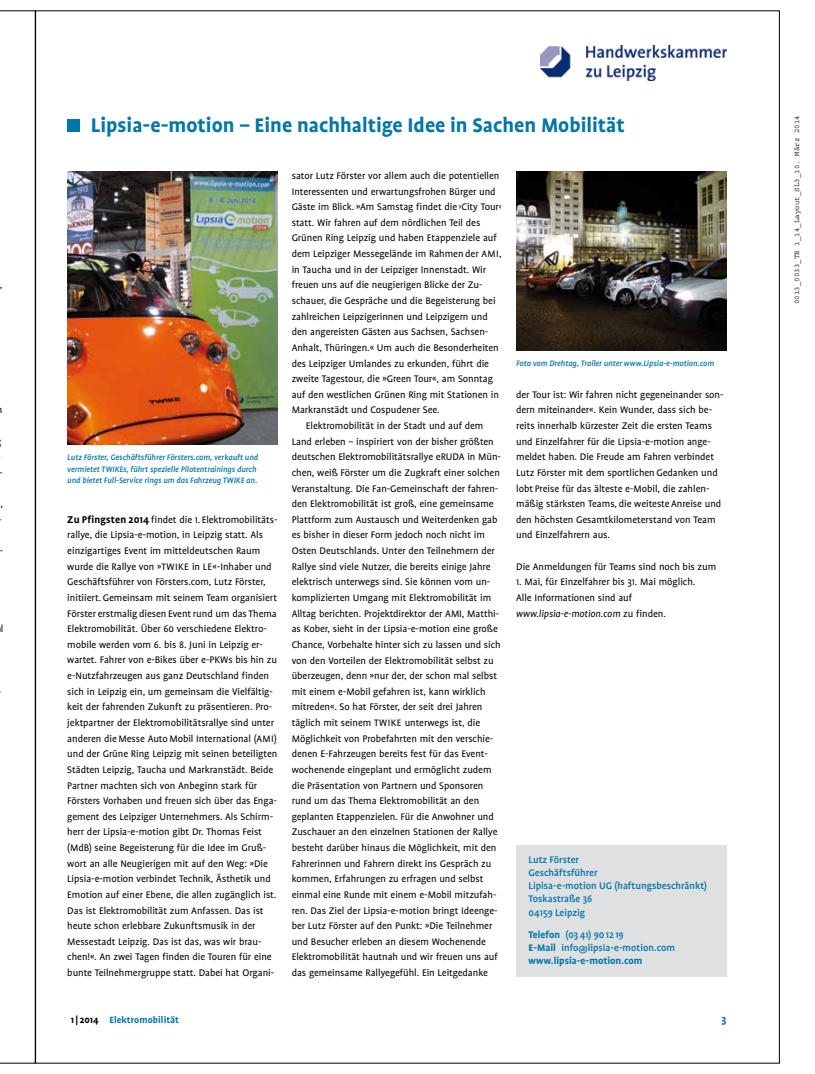
<style>
.page{position:relative;width:815px;height:1074px;background:#fff}
.page>*{position:absolute;margin:0;border:0;box-sizing:border-box;transform-origin:0 0}
.t1{font:700 22.5px "Profile OT";color:#0075a7}
.t2{font:700 11.88px "Profile OT";color:#0075a7}
.t3{font:10.88px/15.6px "Profile OT";letter-spacing:-.005em;color:#000}
.t4{font:500 10.88px/13.1px "Profile OT";color:#0075a7}
.t5{font:700 10.88px/13.1px "Profile OT";color:#0075a7}
.t6{font:700 10.25px "Profile OT";letter-spacing:.01em;color:#0075a7}
.t7{font:italic 500 9px/11.2px "Profile OT";color:#0075a7}
.t8{font:7.5px "Courier Std";color:#000}
.s1{font-weight:700;font-size:11.25px}
.s2{font-size:10.62px}
.s3{font-style:italic}
.s4{font-weight:500}
.s5{color:#000}
</style>
<div class="page">
<img style="left:541px;top:45px;width:185px;height:35px">
<div style="left:67px;top:119px;width:13px;height:13px;background:#0075a7"></div>
<div style="left:516px;top:845px;width:210px;height:131px;background:#dfe0e1"></div>
<img style="left:67px;top:171px;width:211px;height:273px">
<img style="left:516px;top:171px;width:210px;height:180px">
<svg style="left:0;top:11px;width:35px;height:1052px"></svg>
<p class="t3" style="left:-1px;top:277px;width:4px">,</p>
<p class="t3" style="left:0;top:465px;width:5px">-</p>
<p class="t3" style="left:-1px;top:496px;width:6px">, -</p>
<p class="t3" style="left:-1px;top:543px;width:5px">-</p>
<p class="t3" style="left:1px;top:621px;width:4px">l</p>
<h1 class="t1" style="left:91px;top:112px;width:535px">Lipsia-e-motion – Eine nachhaltige Idee in Sachen Mobilität</h1>
<p class="t7" style="left:67px;top:452px;width:192px">Lutz Förster, Geschäftsführer Försters.com, verkauft und vermietet TWIKEs, führt spezielle Pilotentrainings durch und bietet Full-Service rings um das Fahrzeug TWIKE an.</p>
<p class="t3" style="left:67px;top:512px;width:212px"><span class="s1">Zu Pfingsten 2014</span> findet die 1. Elektromobilitäts&shy;rallye, die Lipsia-e-motion, in Leipzig statt. Als einzigartiges Event im mitteldeutschen Raum wurde die Rallye von »<span class="s2">TWIKE</span> in <span class="s2">LE</span>«-Inhaber und Geschäftsführer von Försters.com, Lutz Förster, initiiert. Gemeinsam mit seinem Team organisiert Förster erstmalig diesen Event rund um das Thema Elektromobilität. Über 60 verschiedene Elektro&shy;mobile werden vom 6. bis 8. Juni in Leipzig er&shy;wartet. Fahrer von e-Bikes über e-PKWs bis hin zu e-Nutzfahrzeugen aus ganz Deutschland finden sich in Leipzig ein, um gemeinsam die Vielfältig&shy;keit der fahrenden Zukunft zu präsentieren. Pro&shy;jektpartner der Elektromobilitätsrallye sind unter anderen die Messe Auto Mobil International (<span class="s2">AMI</span>) und der Grüne Ring Leipzig mit seinen beteiligten Städten Leipzig, Taucha und Markranstädt. Beide Partner machten sich von Anbeginn stark für Försters Vorhaben und freuen sich über das Enga&shy;gement des Leipziger Unternehmers. Als Schirm&shy;herr der Lipsia-e-motion gibt Dr. Thomas Feist (MdB) seine Begeisterung für die Idee im Gruß&shy;wort an alle Neugierigen mit auf den Weg: »Die Lipsia-e-motion verbindet Technik, Ästhetik und Emotion auf einer Ebene, die allen zugänglich ist.<br>Das ist Elektromobilität zum Anfassen. Das ist heute schon erlebbare Zukunftsmusik in der Messestadt Leipzig. Das ist das, was wir brau&shy;chen!«. An zwei Tagen finden die Touren für eine bunte Teilnehmergruppe statt. Dabei hat Organi-</p>
<p class="t3" style="left:292px;top:168px;width:209px">sator Lutz Förster vor allem auch die potentiellen</p>
<p class="t3" style="left:292px;top:184px;width:205px">Interessenten und erwartungsfrohen Bürger und</p>
<p class="t3" style="left:292px;top:199px;width:211px">Gäste im Blick. »Am Samstag findet die ›City Tour‹</p>
<p class="t3" style="left:292px;top:215px;width:190px">statt. Wir fahren auf dem nördlichen Teil des</p>
<p class="t3" style="left:292px;top:230px;width:207px">Grünen Ring Leipzig und haben Etappenziele auf</p>
<p class="t3" style="left:292px;top:246px;width:211px">dem Leipziger Messegelände im Rahmen der <span class="s2">AMI</span>,</p>
<p class="t3" style="left:292px;top:262px;width:196px">in Taucha und in der Leipziger Innenstadt. Wir</p>
<p class="t3" style="left:292px;top:277px;width:192px">freuen uns auf die neugierigen Blicke der Zu-</p>
<p class="t3" style="left:292px;top:293px;width:205px">schauer, die Gespräche und die Begeisterung bei</p>
<p class="t3" style="left:292px;top:309px;width:198px">zahlreichen Leipzigerinnen und Leipzigern und</p>
<p class="t3" style="left:292px;top:324px;width:198px">den angereisten Gästen aus Sachsen, Sachsen-</p>
<p class="t3" style="left:292px;top:340px;width:209px">Anhalt, Thüringen.« Um auch die Besonderheiten</p>
<p class="t3" style="left:292px;top:355px;width:199px">des Leipziger Umlandes zu erkunden, führt die</p>
<p class="t3" style="left:292px;top:371px;width:203px">zweite Tagestour, die »Green Tour«, am Sonntag</p>
<p class="t3" style="left:292px;top:387px;width:209px">auf den westlichen Grünen Ring mit Stationen in</p>
<p class="t3" style="left:292px;top:402px;width:150px">Markranstädt und Cospudener See.</p>
<p class="t3" style="left:306px;top:418px;width:179px">Elektromobilität in der Stadt und auf dem</p>
<p class="t3" style="left:292px;top:434px;width:204px">Land erleben – inspiriert von der bisher größten</p>
<p class="t3" style="left:292px;top:449px;width:211px">deutschen Elektromobilitätsrallye eRUDA in Mün-</p>
<p class="t3" style="left:292px;top:465px;width:210px">chen, weiß Förster um die Zugkraft einer solchen</p>
<p class="t3" style="left:292px;top:480px;width:208px">Veranstaltung. Die Fan-Gemeinschaft der fahren-</p>
<p class="t3" style="left:292px;top:496px;width:203px">den Elektromobilität ist groß, eine gemeinsame</p>
<p class="t3" style="left:292px;top:512px;width:207px">Plattform zum Austausch und Weiterdenken gab</p>
<p class="t3" style="left:292px;top:527px;width:195px">es bisher in dieser Form jedoch noch nicht im</p>
<p class="t3" style="left:292px;top:543px;width:205px">Osten Deutschlands. Unter den Teilnehmern der</p>
<p class="t3" style="left:292px;top:559px;width:200px">Rallye sind viele Nutzer, die bereits einige Jahre</p>
<p class="t3" style="left:292px;top:574px;width:200px">elektrisch unterwegs sind. Sie können vom un-</p>
<p class="t3" style="left:292px;top:590px;width:201px">komplizierten Umgang mit Elektromobilität im</p>
<p class="t3" style="left:292px;top:605px;width:209px">Alltag berichten. Projektdirektor der AMI, Matthi-</p>
<p class="t3" style="left:292px;top:621px;width:208px">as Kober, sieht in der Lipsia-e-motion eine große</p>
<p class="t3" style="left:292px;top:637px;width:210px">Chance, Vorbehalte hinter sich zu lassen und sich</p>
<p class="t3" style="left:292px;top:652px;width:203px">von den Vorteilen der Elektromobilität selbst zu</p>
<p class="t3" style="left:292px;top:668px;width:207px">überzeugen, denn »nur der, der schon mal selbst</p>
<p class="t3" style="left:292px;top:684px;width:195px">mit einem e-Mobil gefahren ist, kann wirklich</p>
<p class="t3" style="left:292px;top:699px;width:192px">mitreden«. So hat Förster, der seit drei Jahren</p>
<p class="t3" style="left:292px;top:715px;width:190px">täglich mit seinem <span class="s2">TWIKE</span> unterwegs ist, die</p>
<p class="t3" style="left:292px;top:730px;width:203px">Möglichkeit von Probefahrten mit den verschie-</p>
<p class="t3" style="left:292px;top:746px;width:197px">denen E-Fahrzeugen bereits fest für das Event-</p>
<p class="t3" style="left:292px;top:762px;width:201px">wochenende eingeplant und ermöglicht zudem</p>
<p class="t3" style="left:292px;top:777px;width:193px">die Präsentation von Partnern und Sponsoren</p>
<p class="t3" style="left:292px;top:793px;width:189px">rund um das Thema Elektromobilität an den</p>
<p class="t3" style="left:292px;top:809px;width:204px">geplanten Etappenzielen. Für die Anwohner und</p>
<p class="t3" style="left:292px;top:824px;width:207px">Zuschauer an den einzelnen Stationen der Rallye</p>
<p class="t3" style="left:292px;top:840px;width:206px">besteht darüber hinaus die Möglichkeit, mit den</p>
<p class="t3" style="left:292px;top:855px;width:201px">Fahrerinnen und Fahrern direkt ins Gespräch zu</p>
<p class="t3" style="left:292px;top:871px;width:193px">kommen, Erfahrungen zu erfragen und selbst</p>
<p class="t3" style="left:292px;top:887px;width:206px">einmal eine Runde mit einem e-Mobil mitzufah-</p>
<p class="t3" style="left:292px;top:902px;width:207px">ren. Das Ziel der Lipsia-e-motion bringt Ideenge-</p>
<p class="t3" style="left:292px;top:918px;width:202px">ber Lutz Förster auf den Punkt: »Die Teilnehmer</p>
<p class="t3" style="left:292px;top:934px;width:196px">und Besucher erleben an diesem Wochenende</p>
<p class="t3" style="left:292px;top:949px;width:208px">Elektromobilität hautnah und wir freuen uns auf</p>
<p class="t3" style="left:292px;top:965px;width:198px">das gemeinsame Rallyegefühl. Ein Leitgedanke</p>
<p class="t7" style="left:516px;top:358px;width:200px">Foto vom Drehtag, Trailer unter www.Lipsia-e-motion.com</p>
<p class="t3" style="left:516px;top:387px;width:209px">der Tour ist: Wir fahren nicht gegeneinander son&shy;dern miteinander«. Kein Wunder, dass sich be&shy;reits innerhalb kürzester Zeit die ersten Teams und Einzelfahrer für die Lipsia-e-motion ange&shy;meldet haben. Die Freude am Fahren verbindet Lutz Förster mit dem sportlichen Gedanken und lobt Preise für das älteste e-Mobil, die zahlen&shy;mäßig stärksten Teams, die weiteste Anreise und den höchsten Gesamtkilometerstand von Team und Einzelfahrern aus.</p>
<p class="t3" style="left:516px;top:559px;width:202px">Die Anmeldungen für Teams sind noch bis zum</p>
<p class="t3" style="left:516px;top:574px;width:181px">1. Mai, für Einzelfahrer bis 31. Mai möglich.<br>Alle Informationen sind auf <span class="s3">www.lipsia-e-motion.com</span> zu finden.</p>
<p class="t4" style="left:529px;top:853px;width:180px">Lutz Förster<br>Geschäftsführer<br>Lipisa-e-motion UG (haftungsbeschränkt)<br>Toskastraße 36<br>04159 Leipzig</p>
<p class="t5" style="left:529px;top:928px;width:148px">Telefon <span class="s4">(0341) 9012 19<br></span>E-Mail <span class="s4">info@lipsia-e-motion.com </span>www.lipsia-e-motion.com</p>
<p class="t6" style="left:71px;top:1014px;width:110px"><span class="s5">1| 2014</span> Elektromobilität</p>
<p class="t2" style="left:721px;top:1012px;width:6px">3</p>
<p class="t8" style="left:793px;top:304px;width:191px;rotate:-90deg">0013_0033_TB 1_14_Layout_SL3_10. März 2014</p>
</div>
